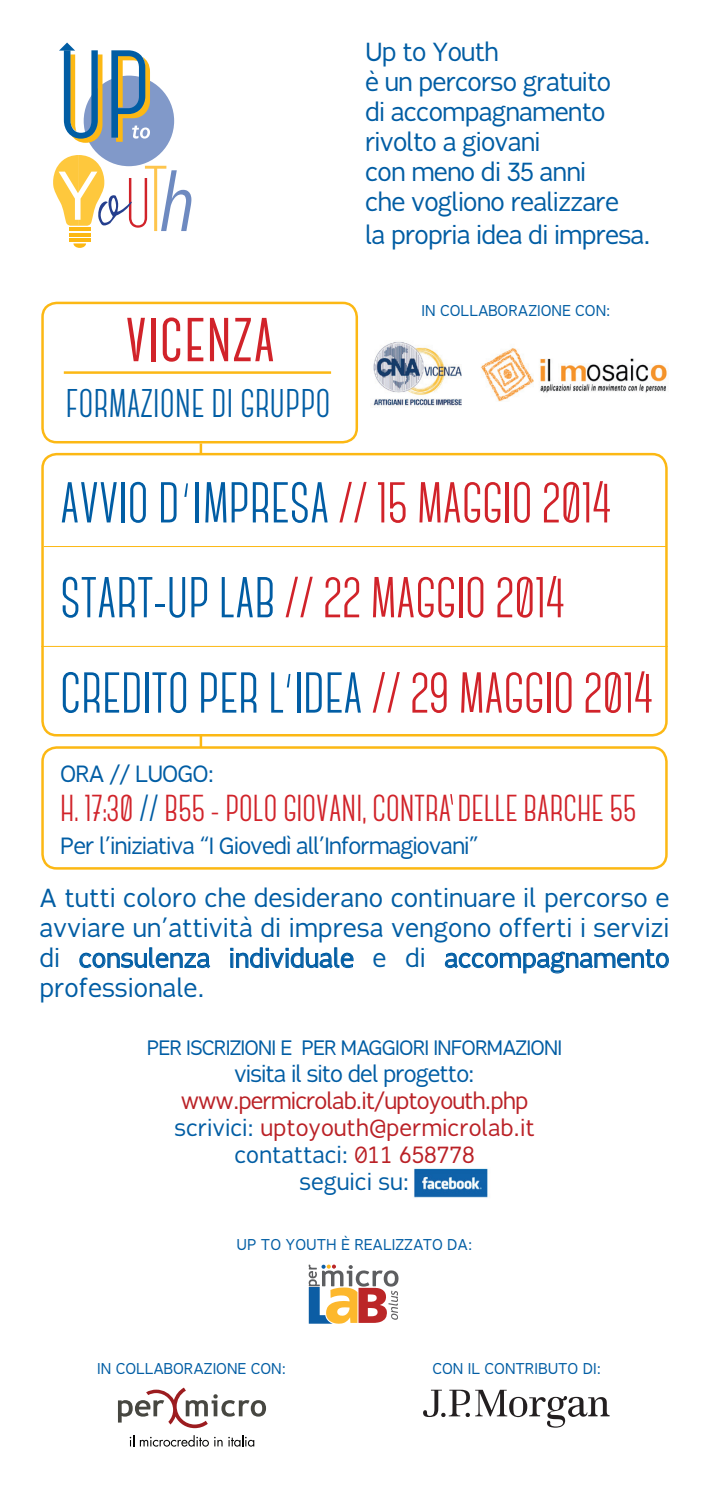
<style>
.page{position:relative;width:709px;height:1489px;background:#fff}
.page>*{position:absolute;margin:0;border:0;box-sizing:border-box;transform-origin:0 0}
.t1{font:700 77.5px "Canter";color:#d1232a}
.t2{font:700 57.5px/95px "Canter";color:#d1232a}
.t3{font:700 40px "Canter";letter-spacing:.01em;color:#015da4}
.t4{font:700 37.5px "Canter";color:#d1232a}
.t5{font:25px/30px "Fabrica";color:#015da4;text-align:justify}
.t6{font:25px/30px "Fabrica";letter-spacing:-.03em;color:#015da4}
.t7{font:22.5px/27px "Fabrica";color:#ba2126;text-align:center}
.t8{font:22.5px "Fabrica";letter-spacing:-.04em;color:#015da4}
.t9{font:20px "Fabrica";letter-spacing:-.04em;color:#015da4}
.t10{font:15px "Fabrica";color:#015da4}
.s1{color:#015da4}
</style>
<div class="page">
<hr style="left:200px;top:443px;width:2px;height:317px;background:#fcb814">
<div style="left:41px;top:302px;width:317px;height:141px;border:2px solid #fcb814;border-radius:14px"></div>
<div style="left:84px;top:76px;width:90px;height:90px;background:#8199c9;border-radius:50%"></div>
<svg style="left:59px;top:43px;width:91px;height:100px"></svg>
<svg style="left:53px;top:155px;width:138px;height:93px"></svg>
<svg style="left:79px;top:947px;width:131px;height:21px"></svg>
<svg style="left:230px;top:947px;width:123px;height:21px"></svg>
<svg style="left:445px;top:949px;width:224px;height:24px"></svg>
<svg style="left:423px;top:1389px;width:186px;height:38px"></svg>
<svg style="left:308px;top:1264px;width:90px;height:59px"></svg>
<svg style="left:130px;top:1435px;width:4px;height:11px"></svg>
<svg style="left:140px;top:1435px;width:68px;height:11px"></svg>
<svg style="left:202px;top:1439px;width:7px;height:7px"></svg>
<svg style="left:214px;top:1436px;width:8px;height:10px"></svg>
<svg style="left:228px;top:1435px;width:26px;height:11px"></svg>
<svg style="left:118px;top:1387px;width:148px;height:40px"></svg>
<div style="left:43px;top:454px;width:623px;height:281px;background:#fff;border-radius:14px"></div>
<div style="left:41px;top:453px;width:626px;height:283px;border:2px solid #fcb814;border-radius:14px"></div>
<div style="left:41px;top:746px;width:626px;height:123px;border:2px solid #fcb814;border-radius:14px"></div>
<svg style="left:184px;top:483px;width:4px;height:14px"></svg>
<hr style="left:64px;top:371px;width:267px;height:3px;background:#fcb814">
<hr style="left:44px;top:546px;width:622px;height:1px;background:#fcb814">
<hr style="left:41px;top:646px;width:626px;height:1px;background:#fcb814">
<svg style="left:287px;top:674px;width:3px;height:13px"></svg>
<img style="left:480px;top:348px;width:187px;height:54px">
<img style="left:373px;top:341px;width:89px;height:66px">
<svg style="left:450px;top:794px;width:3px;height:10px"></svg>
<img style="left:414px;top:1168px;width:74px;height:30px">
<h1 class="t1" style="left:125px;top:296px;width:151px">VICENZA</h1>
<h3 class="t3" style="left:66px;top:384px;width:266px">FORMAZIONE DI GRUPPO</h3>
<p class="t6" style="left:365px;top:37px;width:255px">Up to Youth<br>è un percorso gratuito di accompagnamento rivolto a giovani<br>con meno di 35 anni che vogliono realizzare</p>
<p class="t5" style="left:365px;top:220px;width:287px">la propria idea di impresa.</p>
<p class="t10" style="left:421px;top:301px;width:190px">in collaborazione con:</p>
<h2 class="t2" style="left:60px;top:456px;width:594px"><span class="s1">AVVIO D IMPRESA</span> // 15 MAGGIO 2014<br><span class="s1">START-UP LAB</span> // 22 MAGGIO 2014<br><span class="s1">CREDITO PER L IDEA</span> // 29 MAGGIO 2014</h2>
<p class="t8" style="left:60px;top:759px;width:155px">Ora // luogo:</p>
<h3 class="t4" style="left:60px;top:789px;width:577px">H. 17:30 <span class="s1">//</span> B55 - POLO GIOVANI, CONTRA DELLE BARCHE 55</h3>
<p class="t8" style="left:60px;top:831px;width:420px">Per l’iniziativa “I Giovedì all’I nformagiovani”</p>
<p class="t5" style="left:39px;top:882px;width:631px">A tutti coloro che desiderano continuare il percorso e avviare un’attività di impresa vengono offerti i servizi di consulenza individuale e di accompagnamento professionale.</p>
<p class="t9" style="left:147px;top:1034px;width:13px">PER</p>
<p class="t9" style="left:186px;top:1034px;width:26px">ISCRIZIONI</p>
<p class="t9" style="left:280px;top:1034px;width:33px">E PER</p>
<p class="t9" style="left:341px;top:1034px;width:39px">MAGGIORI</p>
<p class="t9" style="left:433px;top:1034px;width:92px">IN FORMAZIONI</p>
<p class="t8" style="left:234px;top:1059px;width:242px">visita il sito del progetto:</p>
<p class="t7" style="left:174px;top:1086px;width:362px">www.permicrolab.it/uptoyouth.php <span class="s1">scrivici:</span> uptoyouth@permicrolab.it <span class="s1">contattaci:</span> 011 658778<br><span class="s1">seguici su:</span></p>
<p class="t10" style="left:237px;top:1234px;width:237px">Up to Youth è realizzato da:</p>
<p class="t10" style="left:97px;top:1358px;width:190px">in collaborazione con:</p>
<p class="t10" style="left:432px;top:1358px;width:170px">Con il contributo di:</p>
</div>
